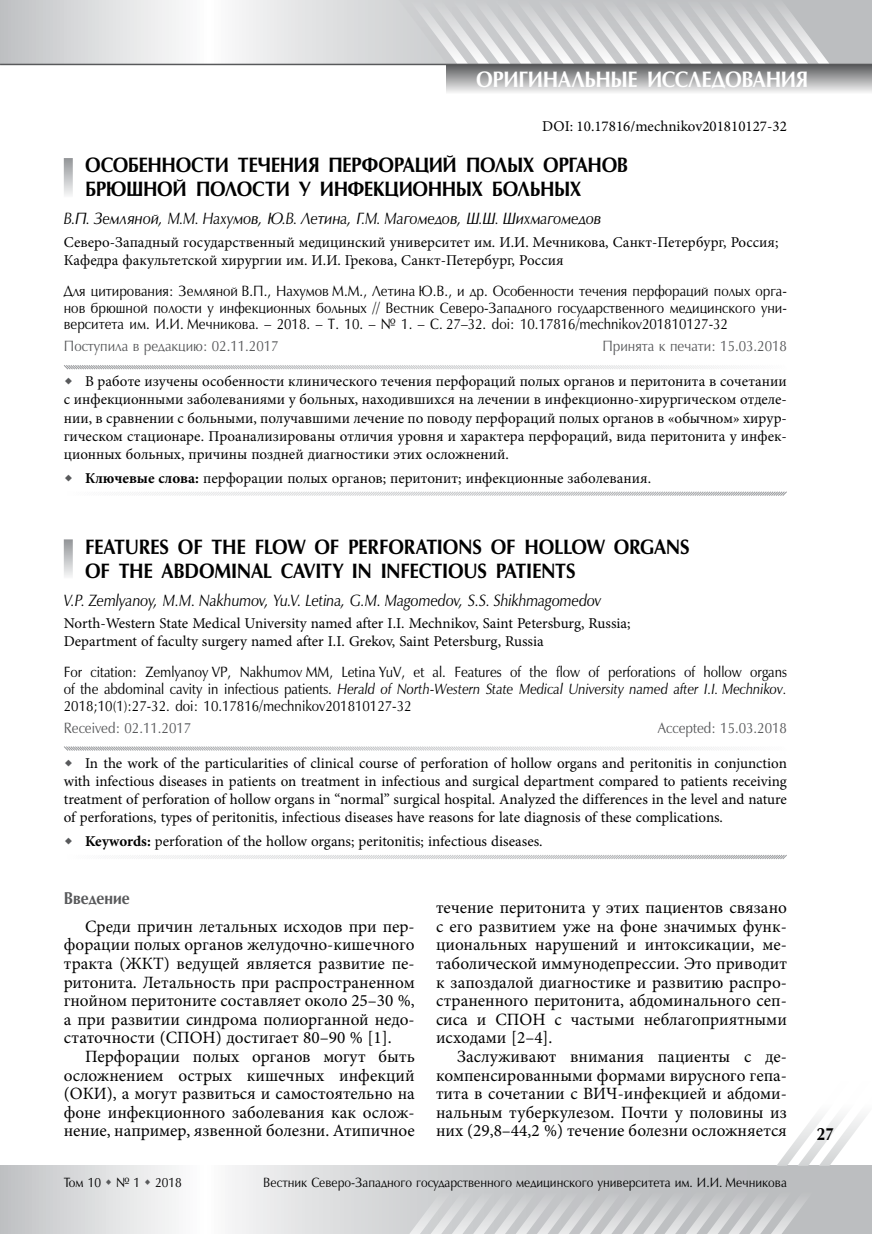
<style>
.page{position:relative;width:872px;height:1234px;background:#fff}
.page>*{position:absolute;margin:0;border:0;box-sizing:border-box;transform-origin:0 0}
.t1{font:700 22.5px "Optimum AP";letter-spacing:-.015em;color:#fff;scale:.9 1}
.t2{font:700 21px/24px "Optimum AP";letter-spacing:-.015em;color:#000;scale:.9 1}
.t3{font:700 18px "Optimum AP";color:#000;scale:.85 1}
.t4{font:17.25px/18.6px "Minion Pro";color:#000;text-align:justify}
.t5{font:700 17.25px "Optimum AP";color:#58595b;scale:.9 1}
.t6{font:italic 16.5px "Optimum AP";letter-spacing:-.005em;color:#000;scale:.9 1}
.t7{font:15px/18px "Minion Pro";color:#000}
.t8{font:15px/16.5px "Optimum AP";color:#000;text-align:justify;scale:.9 1}
.t9{font:15px "Optimum AP";color:#58595b;scale:.9 1}
.t10{font:13.5px "Optimum AP";color:#000;scale:.9 1}
.s1{font-weight:700}
.s2{font-style:italic}
</style>
<div class="page">
<svg style="left:0;top:0;width:872px;height:64px"></svg>
<svg style="left:0;top:1165px;width:393px;height:68px"></svg>
<div style="left:446px;top:64px;width:426px;height:30px;background:linear-gradient(to bottom,#555658,#f4f4f4)"></div>
<svg style="left:383px;top:0;width:446px;height:64px"></svg>
<hr style="left:0;top:64px;width:872px;height:1px;background:#58595b">
<svg style="left:393px;top:1116px;width:479px;height:117px"></svg>
<div style="left:847px;top:1130px;width:25px;height:28px;background:#fff"></div>
<svg style="left:64px;top:365px;width:672px;height:5px"></svg>
<svg style="left:121px;top:491px;width:666px;height:5px"></svg>
<svg style="left:64px;top:746px;width:668px;height:5px"></svg>
<svg style="left:121px;top:855px;width:666px;height:4px"></svg>
<svg style="left:64px;top:158px;width:9px;height:37px"></svg>
<svg style="left:64px;top:539px;width:9px;height:38px"></svg>
<svg style="left:106px;top:1178px;width:5px;height:6px"></svg>
<svg style="left:145px;top:1178px;width:5px;height:6px"></svg>
<h1 class="t1" style="left:476px;top:67px;width:17px">ОРИ</h1>
<h1 class="t1" style="left:518px;top:67px;width:27px">ГИНАЛ</h1>
<h1 class="t1" style="left:584px;top:67px;width:28px">ЬНЫЕ</h1>
<h1 class="t1" style="left:647px;top:67px;width:15px">ИССЛЕ</h1>
<h1 class="t1" style="left:711px;top:67px;width:63px">ДОВАНИ</h1>
<h1 class="t1" style="left:796px;top:67px;width:15px">Я</h1>
<p class="t7" style="left:542px;top:118px;width:246px">DOI: 10.17816/mechnikov201810127-32</p>
<h2 class="t2" style="left:85px;top:154px;width:602px">ОСОБЕННОСТИ ТЕЧЕНИЯ ПЕРФОРАЦИЙ ПОЛЫХ ОРГАНОВ<br>БРЮШНОЙ ПОЛОСТИ У ИНФЕКЦИОННЫХ БОЛЬНЫХ</h2>
<p class="t6" style="left:64px;top:210px;width:599px">В.П. Земляной, М.М. Нахумов, Ю.В. Летина, Г.М. Магомедов, Ш.Ш. Шихмагомедов</p>
<p class="t7" style="left:64px;top:233px;width:716px">Северо-Западный государственный медицинский университет им. И.И. Мечникова, Санкт-Петербург, Россия;<br>Кафедра факультетской хирургии им. И.И. Грекова, Санкт-Петербург, Россия</p>
<p class="t8" style="left:64px;top:283px;width:805px">Для цитирования: Земляной В.П., Нахумов М.М., Летина Ю.В., и др. Особенности течения перфораций полых орга&shy;нов брюшной полости у инфекционных больных // Вестник Северо-Западного государственного медицинского уни&shy;верситета им. И.И. Мечникова. – 2018. – Т. 10. – № 1. – С. 27–32. doi: 10.17816/mechnikov201810127-32</p>
<p class="t9" style="left:64px;top:338px;width:240px">Поступила в редакцию: 02.11.2017</p>
<p class="t9" style="left:602px;top:338px;width:207px">Принята к печати: 15.03.2018</p>
<p class="t7" style="left:64px;top:372px;width:724px;text-align:justify;text-indent:21px">В работе изучены особенности клинического течения перфораций полых органов и перитонита в сочетании с инфекционными заболеваниями у больных, находившихся на лечении в инфекционно-хирургическом отделе&shy;нии, в сравнении с больными, получавшими лечение по поводу перфораций полых органов в «обычном» хирур&shy;гическом стационаре. Проанализированы отличия уровня и характера перфораций, вида перитонита у инфек&shy;ционных больных, причины поздней диагностики этих осложнений.</p>
<p class="t7" style="left:85px;top:469px;width:567px"><span class="s1">Ключевые слова:</span> перфорации полых органов; перитонит; инфекционные заболевания.</p>
<h2 class="t2" style="left:85px;top:535px;width:673px">FEATURES OF TH E FLOW OF PERFORATIONS OF HOLLOW ORGANS<br>OF TH E ABDOMI NAL CAVITY IN INFECTIOUS PATIENTS</h2>
<p class="t6" style="left:64px;top:591px;width:599px">V.P. Zemlyanoy, M.M. Nakhumov, Yu.V. Letina, G.M. Magomedov, S.S. Shikhmagomedov</p>
<p class="t7" style="left:64px;top:614px;width:568px">North-Western State Medical University named after I.I. Mechnikov, Saint Petersburg, Russia;<br>Department of faculty surgery named after I.I. Grekov, Saint Petersburg, Russia</p>
<p class="t8" style="left:64px;top:664px;width:805px">For citation: Zemlyanoy VP, Nakhumov MM, Letina YuV, et al. Features of the flow of perforations of hollow organs of the abdominal cavity in infectious patients. <span class="s2">Herald of North-Western State Medical University named after I.I. Mechnikov.<br></span>2018;10(1):27-32. doi: 10.17816/mechnikov201810127-32</p>
<p class="t9" style="left:64px;top:719px;width:143px">Received: 02.11.2017</p>
<p class="t9" style="left:658px;top:719px;width:145px">Accepted: 15.03.2018</p>
<p class="t7" style="left:64px;top:754px;width:724px;text-align:justify;text-indent:21px">In the work of the particularities of clinical course of perforation of hollow organs and peritonitis in conjunction with infectious diseases in patients on treatment in infectious and surgical department compared to patients receiving treatment of perforation of hollow organs in “normal” surgical hospital. Analyzed the differences in the level and nature of perforations, types of peritonitis, infectious diseases have reasons for late diagnosis of these complications.</p>
<p class="t7" style="left:85px;top:832px;width:459px"><span class="s1">Keywords:</span> perforation of the hollow organs; peritonitis; infectious diseases.</p>
<p class="t5" style="left:64px;top:888px;width:75px">ВВЕДЕНИЕ</p>
<p class="t4" style="left:64px;top:916px;width:352px;text-indent:21px">Среди причин летальных исходов при пер&shy;форации полых органов желудочно-кишечного тракта (ЖКТ) ведущей является развитие пе&shy;ритонита. Летальность при распространенном гнойном перитоните составляет около 25–30 %, а при развитии синдрома полиорганной недо&shy;статочности (СПОН) достигает 80–90 % [1].</p>
<p class="t4" style="left:64px;top:1047px;width:352px;text-indent:21px">Перфорации полых органов могут быть осложнением острых кишечных инфекций (ОКИ), а могут развиться и самостоятельно на фоне инфекционного заболевания как ослож&shy;нение, например, язвенной болезни. Атипичное</p>
<p class="t4" style="left:436px;top:898px;width:352px">течение перитонита у этих пациентов связано с его развитием уже на фоне значимых функ&shy;циональных нарушений и интоксикации, ме&shy;таболической иммунодепрессии. Это приводит к запоздалой диагностике и развитию распро&shy;страненного перитонита, абдоминального сеп&shy;сиса и СПОН с частыми неблагоприятными исходами [2–4].</p>
<p class="t4" style="left:436px;top:1046px;width:352px;text-indent:21px">Заслуживают внимания пациенты с де&shy;компенсированными формами вирусного гепа&shy;тита в сочетании с ВИЧ-инфекцией и абдоми&shy;нальным туберкулезом. Почти у половины из них (29,8–44,2 %) течение болезни осложняется</p>
<p class="t10" style="left:64px;top:1175px;width:133px">Том 10 № 1 2018</p>
<p class="t10" style="left:263px;top:1175px;width:583px">Вестник Северо-Западного государственного медицинского университета им. И.И. Мечникова</p>
<p class="t3" style="left:816px;top:1124px;width:21px">27</p>
</div>
